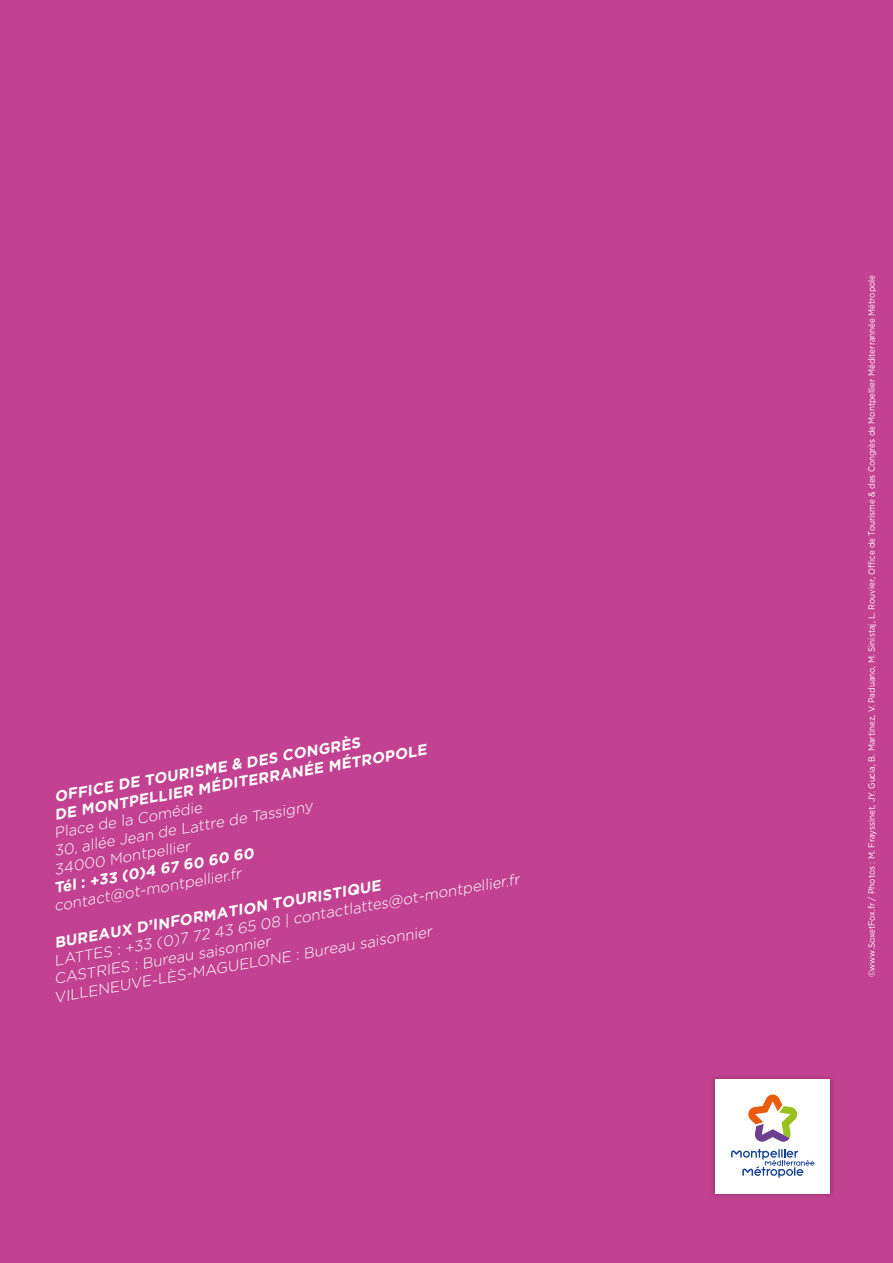
<style>
.page{position:relative;width:893px;height:1263px;background:#c24291}
.page>*{position:absolute;margin:0;border:0;box-sizing:border-box;transform-origin:0 0}
.t1{font:italic 300 15px/18px "Gotham";color:#fff}
.t2{font:italic 700 15px/18px "Gotham";color:#fff}
.t3{font:italic 700 15px "Gotham";color:#fff}
.t4{font:9px "Gotham";color:#fff;scale:.9 1}
</style>
<div class="page">
<img style="left:712px;top:1077px;width:121px;height:119px">
<svg style="left:715px;top:1079px;width:115px;height:115px;background:#efecec"></svg>
<p class="t2" style="left:50px;top:787px;width:379px;rotate:-10deg">OFFICE DE TOURISME &amp; DES CONGRÈS<br>DE MONTPELLIER MÉDITERRANÉE MÉTROPOLE</p>
<p class="t1" style="left:46px;top:825px;width:267px;text-indent:6px;rotate:-10deg">Place de la Comédie<br>30, allée Jean de Lattre de Tassigny<br>34000 Montpellier</p>
<p class="t3" style="left:53px;top:878px;width:204px;rotate:-10deg">Tél : +33 (0)4 67 60 60 60</p>
<p class="t1" style="left:53px;top:897px;width:191px;rotate:-10deg">contact@ot-montpellier.fr</p>
<p class="t1" style="left:46px;top:953px;width:480px;text-indent:6px;rotate:-10deg">LATTES : +33 (0)7 72 43 65 08 | contactlattes@ot-montpellier.fr<br>CASTRIES : Bureau saisonnier<br>VILLENEUVE-LÈS-MAGUELONE : Bureau saisonnier</p>
<p class="t2" style="left:53px;top:933px;width:333px;rotate:-10deg">BUREAUX D’INFORMATION TOURISTIQUE</p>
<p class="t4" style="left:866px;top:977px;width:782px;rotate:-90deg">©www.SoxetFox.fr / Photos : M. Frayssinet, JY. Gucia, B. Martinez, V. Paduano, M. Sinistaj, L. Rouvier, Office de Tourisme &amp; des Congrès de Montpellier Méditerrannée Métropole</p>
</div>
